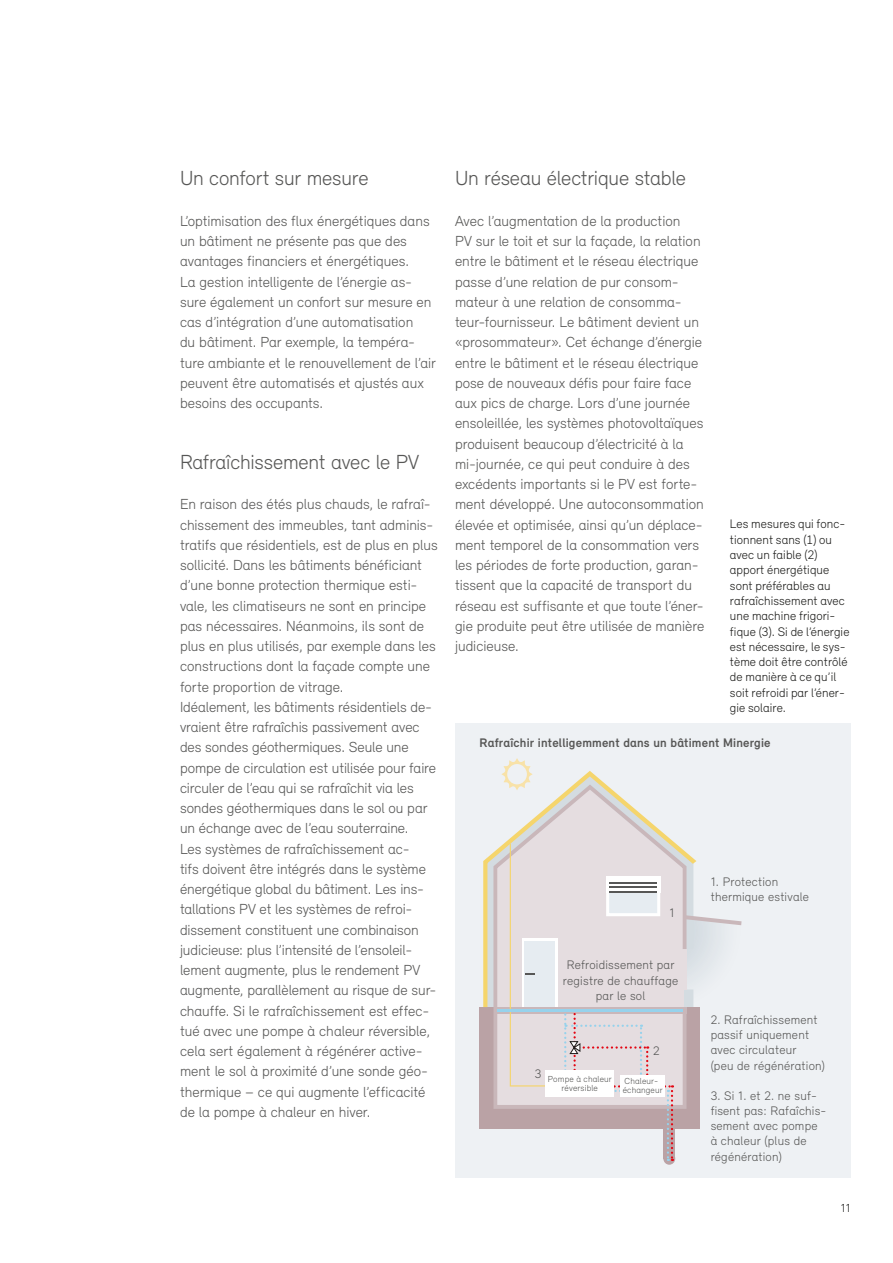
<style>
.page{position:relative;width:893px;height:1263px;background:#fff}
.page>*{position:absolute;margin:0;border:0;box-sizing:border-box;transform-origin:0 0}
.t1{font:300 21px "Relevant";letter-spacing:-.01em;color:#575756}
.t2{font:300 15px/20.2px "Relevant";letter-spacing:-.005em;color:#575756}
.t3{font:300 12.75px/15.3px "Relevant";letter-spacing:.005em;color:#1d1d1b}
.t4{font:300 12.75px/15.3px "Relevant";letter-spacing:.015em;color:#575756}
.t5{font:700 12.75px "Relevant";letter-spacing:.015em;color:#575756}
.t6{font:300 12px "Relevant";color:#1d1d1b}
.t7{font:300 9px/9px "Relevant";letter-spacing:.015em;color:#575756;text-align:center}
</style>
<div class="page">
<div style="left:455px;top:723px;width:395px;height:455px;background:#eef1f4"></div>
<div style="left:479px;top:1007px;width:221px;height:121px;background:#baa2a5"></div>
<div style="left:663px;top:1152px;width:12px;height:13px;background:#baa2a5;border-radius:50%"></div>
<svg style="left:483px;top:849px;width:14px;height:158px;background:#ddd2b5"></svg>
<svg style="left:497px;top:758px;width:245px;height:403px"></svg>
<h1 class="t1" style="left:180px;top:166px;width:190px">Un confort sur mesure</h1>
<p class="t2" style="left:180px;top:210px;width:258px">L’optimisation des flux énergétiques dans un bâtiment ne présente pas que des avantages financiers et énergétiques.<br>La gestion intelligente de l’énergie as&shy;sure également un confort sur mesure en cas d’intégration d’une automatisation<br>du bâtiment. Par exemple, la tempéra&shy;ture ambiante et le renouvellement de l’air peuvent être automatisés et ajustés aux besoins des occupants.</p>
<h1 class="t1" style="left:180px;top:449px;width:241px">Rafraîchissement avec le PV</h1>
<p class="t2" style="left:180px;top:494px;width:259px">En raison des étés plus chauds, le rafraî&shy;chissement des immeubles, tant adminis&shy;tratifs que résidentiels, est de plus en plus sollicité. Dans les bâtiments bénéficiant d’une bonne protection thermique esti&shy;vale, les climatiseurs ne sont en principe pas nécessaires. Néanmoins, ils sont de plus en plus utilisés, par exemple dans les constructions dont la façade compte une forte proportion de vitrage.<br>Idéalement, les bâtiments résidentiels de&shy;vraient être rafraîchis passivement avec des sondes géothermiques. Seule une pompe de circulation est utilisée pour faire circuler de l’eau qui se rafraîchit via les sondes géothermiques dans le sol ou par un échange avec de l’eau souterraine.<br>Les systèmes de rafraîchissement ac-<br>tifs doivent être intégrés dans le système énergétique global du bâtiment. Les ins&shy;tallations PV et les systèmes de refroi&shy;dissement constituent une combinaison judicieuse: plus l’intensité de l’ensoleil&shy;lement augmente, plus le rendement PV augmente, parallèlement au risque de sur&shy;chauffe. Si le rafraîchissement est effec&shy;tué avec une pompe à chaleur réversible, cela sert également à régénérer active&shy;ment le sol à proximité d’une sonde géo&shy;thermique – ce qui augmente l’efficacité de la pompe à chaleur en hiver.</p>
<h1 class="t1" style="left:455px;top:166px;width:232px">Un réseau électrique stable</h1>
<p class="t2" style="left:455px;top:210px;width:251px">Avec l’augmentation de la production<br>PV sur le toit et sur la façade, la relation entre le bâtiment et le réseau électrique passe d’une relation de pur consom&shy;mateur à une relation de consomma&shy;teur-fournisseur. Le bâtiment devient un «prosommateur». Cet échange d’énergie entre le bâtiment et le réseau électrique pose de nouveaux défis pour faire face aux pics de charge. Lors d’une journée ensoleillée, les systèmes photovoltaïques produisent beaucoup d’électricité à la mi-journée, ce qui peut conduire à des excédents importants si le PV est forte&shy;ment développé. Une autoconsommation élevée et optimisée, ainsi qu’un déplace&shy;ment temporel de la consommation vers les périodes de forte production, garan&shy;tissent que la capacité de transport du réseau est suffisante et que toute l’éner&shy;gie produite peut être utilisée de manière judicieuse.</p>
<p class="t3" style="left:730px;top:516px;width:121px">Les mesures qui fonc&shy;tionnent sans (1) ou avec un faible (2) apport énergétique sont préférables au rafraîchissement avec une machine frigori&shy;fique (3). Si de l’énergie est nécessaire, le sys&shy;tème doit être contrôlé de manière à ce qu’il soit refroidi par l’éner&shy;gie solaire.</p>
<p class="t5" style="left:479px;top:735px;width:293px">Rafraîchir intelligemment dans un bâtiment Minergie</p>
<p class="t4" style="left:669px;top:904px;width:7px">1</p>
<p class="t4" style="left:563px;top:957px;width:117px;text-align:center">Refroidissement par registre de chauffage par le sol</p>
<p class="t4" style="left:653px;top:1043px;width:8px">2</p>
<p class="t4" style="left:535px;top:1066px;width:8px">3</p>
<p class="t7" style="left:548px;top:1074px;width:66px">Pompe à chaleur réversible</p>
<p class="t7" style="left:623px;top:1076px;width:41px;text-align:left">Chaleur&shy;échangeur</p>
<p class="t4" style="left:711px;top:873px;width:100px">1. Protection thermique estivale</p>
<p class="t4" style="left:711px;top:1011px;width:116px">2. Rafraîchissement passif uniquement avec circulateur<br>(peu de régénération)</p>
<p class="t4" style="left:711px;top:1087px;width:117px">3. Si 1. et 2. ne suf&shy;fisent pas: Rafaîchis&shy;sement avec pompe à chaleur (plus de régénération)</p>
<p class="t6" style="left:841px;top:1201px;width:11px">11</p>
</div>
